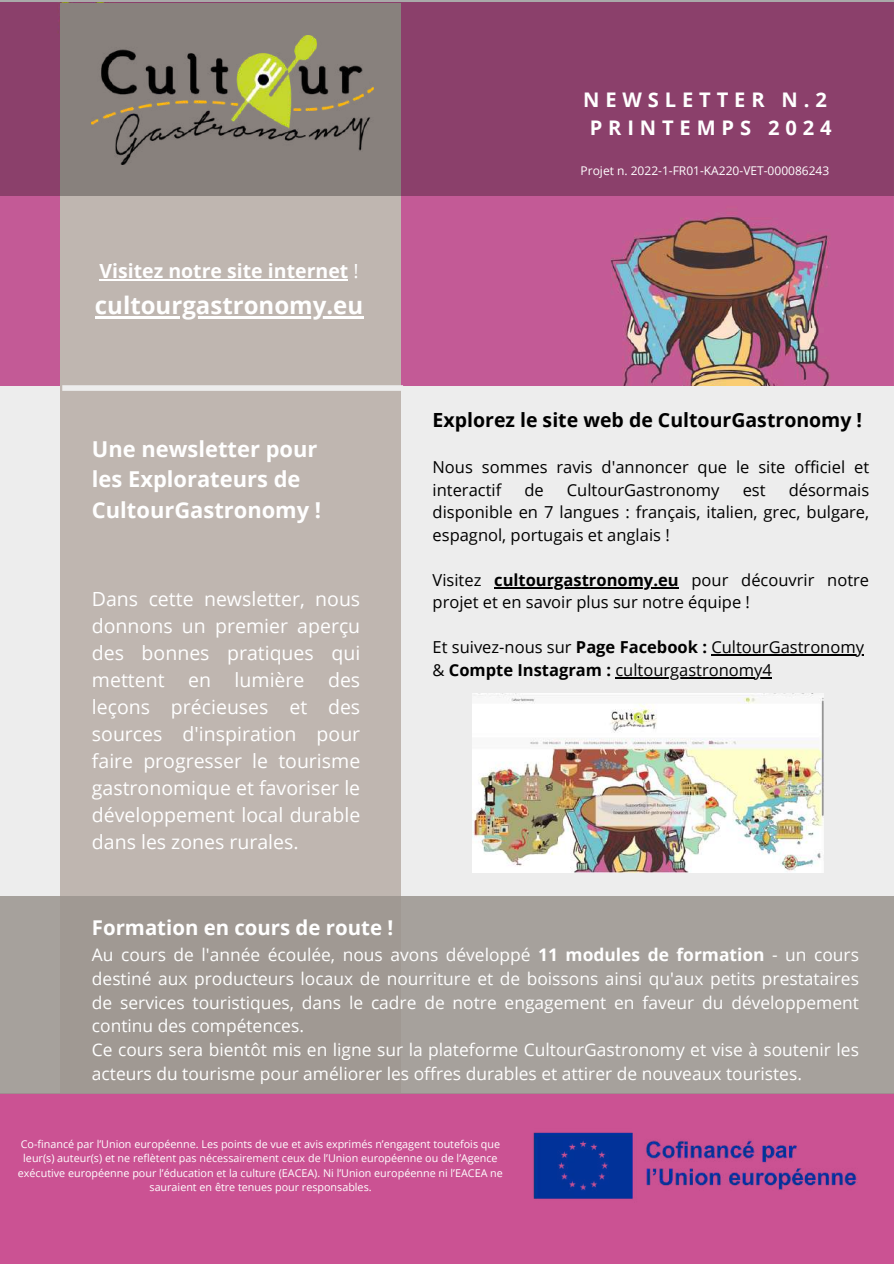
<style>
.page{position:relative;width:894px;height:1264px;background:#fff}
.page>*{position:absolute;margin:0;border:0;box-sizing:border-box;transform-origin:0 0}
.t1{font:700 24px "Open Sans";color:#fff}
.t2{font:700 21.9px/30.3px "Open Sans";color:#fff}
.t3{font:700 20.4px "Open Sans";color:#fff}
.t4{font:700 20.1px/28.2px "Open Sans";letter-spacing:.29em;color:#fff;text-align:center}
.t5{font:19.5px/27px "Open Sans";color:#fff;text-align:justify}
.t6{font:700 19.5px "Open Sans";color:#000}
.t7{font:700 19.5px "Open Sans";color:#fff}
.t8{font:17.4px/23.7px "Open Sans";color:#fff}
.t9{font:16.5px/22.5px "Open Sans";color:#000}
.t10{font:12px "Open Sans";color:#fff}
.t11{font:10.8px/14.4px "Open Sans";color:#fff;text-align:center}
.s1{font-weight:400}
.s2{font-weight:700}
</style>
<div class="page">
<div style="left:0;top:0;width:893px;height:1263px;background:#ededed"></div>
<img style="left:0;top:195px;width:893px;height:190px">
<div style="left:60px;top:3px;width:340px;height:1260px;background:#bfb6b0"></div>
<svg style="left:0;top:0;width:893px;height:195px;background:#8a4f6f"></svg>
<div style="left:62px;top:385px;width:341px;height:6px;background:#ededed"></div>
<div style="left:0;top:1092px;width:893px;height:171px;background:#cb5293"></div>
<img style="left:92px;top:36px;width:281px;height:128px">
<div style="left:0;top:896px;width:893px;height:198px;background:#a6a19c"></div>
<img style="left:473px;top:693px;width:349px;height:179px">
<img style="left:533px;top:1132px;width:325px;height:67px">
<hr style="left:99px;top:279px;width:249px;height:1px;background:#fff">
<hr style="left:95px;top:316px;width:268px;height:2px;background:#fff">
<hr style="left:494px;top:587px;width:184px;height:1px;background:#000">
<hr style="left:711px;top:654px;width:152px;height:1px;background:#000">
<hr style="left:615px;top:677px;width:156px;height:1px;background:#000">
<p class="t4" style="left:583px;top:85px;width:250px">NEWSLETTER N.2<br>PRINTEMPS 2024</p>
<p class="t7" style="left:99px;top:257px;width:260px">Visitez notre site internet <span class="s1">!</span></p>
<h1 class="t1" style="left:95px;top:288px;width:270px">cultourgastronomy.eu</h1>
<p class="t2" style="left:92px;top:433px;width:231px">Une newsletter pour les Explorateurs de<br>CultourGastronomy !</p>
<p class="t5" style="left:92px;top:585px;width:270px">Dans cette newsletter, nous donnons un premier aperçu des bonnes pratiques qui mettent en lumière des leçons précieuses et des sources d'inspiration pour faire progresser le tourisme gastronomique et favoriser le développement local durable dans les zones rurales.</p>
<p class="t10" style="left:580px;top:162px;width:250px">Projet n. 2022-1-FR01-KA220-VET-000086243</p>
<p class="t6" style="left:432px;top:406px;width:431px">Explorez le site web de CultourGastronomy !</p>
<p class="t9" style="left:432px;top:455px;width:438px">Nous sommes ravis d'annoncer que le site officiel et interactif</p>
<p class="t9" style="left:432px;top:478px;width:438px;text-align:justify;text-indent:356px">désormais disponible en 7 langues : français, italien, grec, bulgare, espagnol, portugais et anglais !</p>
<p class="t9" style="left:432px;top:568px;width:438px">Visitez <span class="s2">cultourgastronomy.eu</span> pour découvrir notre projet et en savoir plus sur notre équipe !</p>
<p class="t9" style="left:432px;top:635px;width:433px">Et suivez-nous sur <span class="s2">Page Facebook :</span> CultourGastronomy &amp; <span class="s2">Compte Instagram :</span> cultourgastronomy4</p>
<p class="t9" style="left:524px;top:478px;width:21px">de</p>
<p class="t9" style="left:566px;top:478px;width:154px">CultourGastronomy</p>
<p class="t9" style="left:742px;top:478px;width:24px">est</p>
<p class="t3" style="left:92px;top:913px;width:303px">Formation en cours de route !</p>
<p class="t8" style="left:92px;top:942px;width:768px">Au cours de l'année écoulée, nous avons développé <span class="s2">11 modules de formation</span> - un cours destiné aux producteurs locaux de nourriture et de boissons ainsi qu'aux petits prestataires de services touristiques, dans le cadre de notre engagement en faveur du développement continu des compétences.<br>Ce cours sera bientôt mis en ligne sur la plateforme CultourGastronomy et vise à soutenir les acteurs du tourisme pour améliorer les offres durables et attirer de nouveaux touristes.</p>
<p class="t11" style="left:18px;top:1136px;width:486px">Co-financé par l’Union européenne. Les points de vue et avis exprimés n’engagent toutefois que leur(s) auteur(s) et ne reflètent pas nécessairement ceux de l’Union européenne ou de l’Agence exécutive européenne pour l’éducation et la culture (EACEA). Ni l’Union européenne ni l’EACEA ne sauraient en être tenues pour responsables.</p>
</div>
